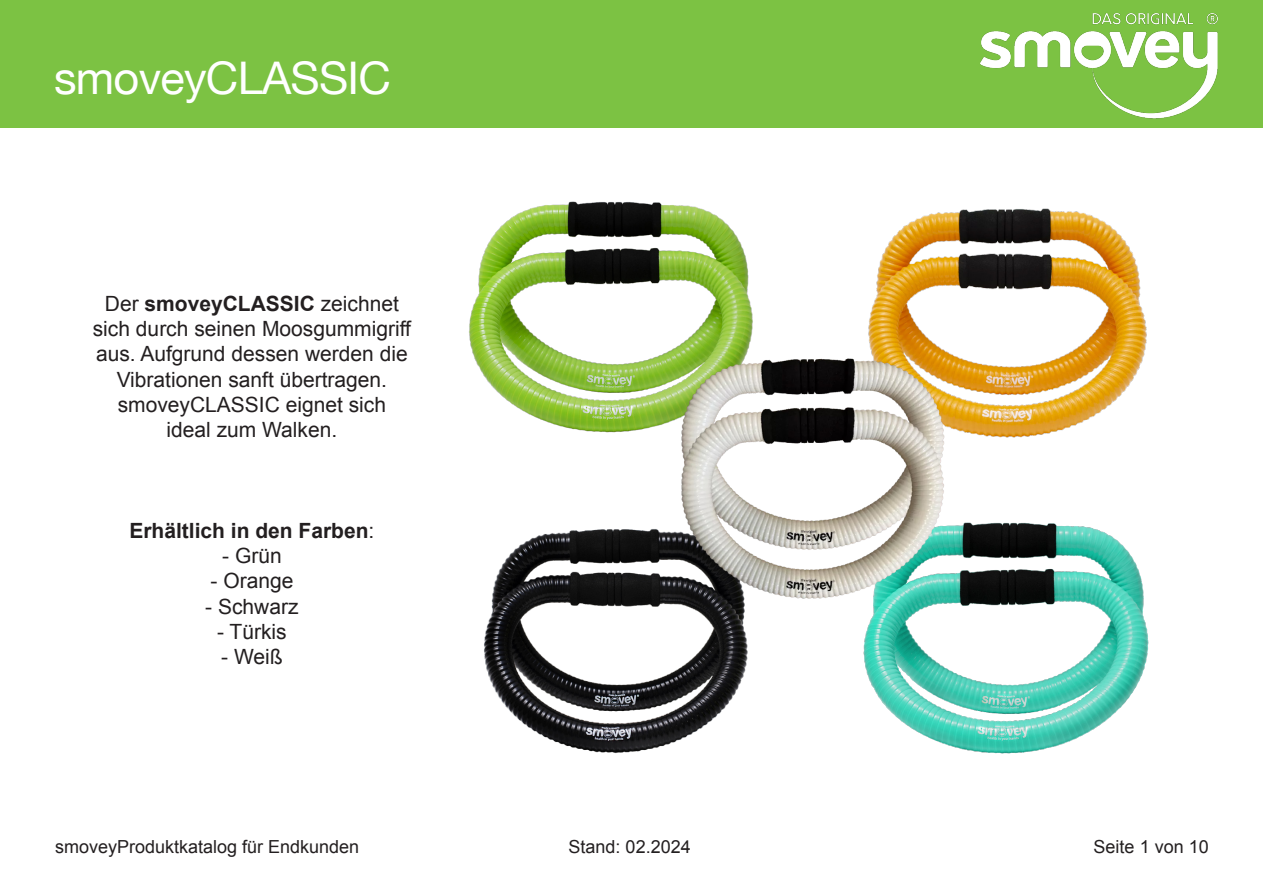
<style>
.page{position:relative;width:1263px;height:893px;background:#fff}
.page>*{position:absolute;margin:0;border:0;box-sizing:border-box;transform-origin:0 0}
.t1{font:45px "Helvetica Neue";letter-spacing:-.015em;color:#fff}
.t2{font:21px/25.2px "Arial";color:#231f20;text-align:center}
.t3{font:700 21px "Arial";color:#231f20}
.t4{font:18px "Arial";color:#231f20}
.s1{font-weight:400}
</style>
<div class="page">
<div style="left:0;top:0;width:1263px;height:128px;background:#7cc243"></div>
<img style="left:980px;top:13px;width:238px;height:106px">
<img style="left:469px;top:201px;width:678px;height:237px">
<img style="left:484px;top:522px;width:665px;height:232px">
<img style="left:656px;top:348px;width:314px;height:263px">
<p class="t1" style="left:54px;top:45px;width:338px">smoveyCLASSIC</p>
<p class="t3" style="left:105px;top:290px;width:296px"><span class="s1">Der</span> smoveyCLASSIC <span class="s1">zeichnet</span></p>
<p class="t2" style="left:93px;top:317px;width:320px">sich durch seinen Moosgummigriff</p>
<p class="t2" style="left:96px;top:342px;width:313px">aus. Aufgrund dessen werden die<br>Vibrationen sanft übertragen.</p>
<p class="t2" style="left:118px;top:392px;width:270px">smoveyCLASSIC eignet sich</p>
<p class="t2" style="left:167px;top:417px;width:172px">ideal zum Walken.</p>
<p class="t3" style="left:129px;top:517px;width:247px">Erhältlich in den Farben<span class="s1">:</span></p>
<p class="t2" style="left:222px;top:543px;width:61px">- Grün</p>
<p class="t2" style="left:210px;top:569px;width:84px">- Orange</p>
<p class="t2" style="left:205px;top:594px;width:95px">- Schwarz</p>
<p class="t2" style="left:217px;top:619px;width:71px">- Türkis</p>
<p class="t2" style="left:221px;top:644px;width:63px">- Weiß</p>
<p class="t4" style="left:55px;top:835px;width:306px">smoveyProduktkatalog für Endkunden</p>
<p class="t4" style="left:569px;top:835px;width:124px">Stand: 02.2024</p>
<p class="t4" style="left:1094px;top:835px;width:117px">Seite 1 von 10</p>
</div>
